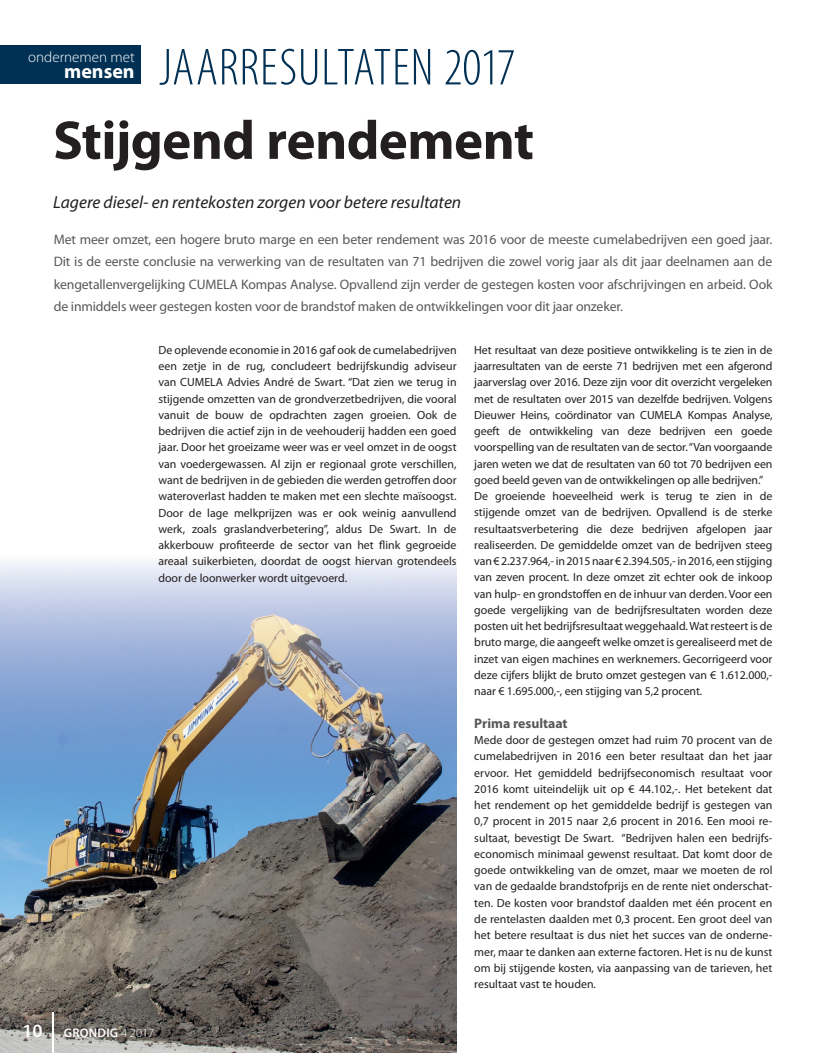
<style>
.page{position:relative;width:815px;height:1053px;background:#fff}
.page>*{position:absolute;margin:0;border:0;box-sizing:border-box;transform-origin:0 0}
.t1{font:700 55px "Myriad Pro";letter-spacing:-.01em;color:#231f20}
.t2{font:300 condensed 52.5px "Myriad Pro";letter-spacing:.015em;color:#003054}
.t3{font:700 20px "Myriad Pro";color:#fff}
.t4{font:italic 17.5px "Myriad Pro";color:#231f20}
.t5{font:300 15px "Myriad Pro";color:#fff}
.t6{font:13.75px/22.5px "Myriad Pro";letter-spacing:-.01em;color:#57585a;text-align:justify}
.t7{font:700 13.75px "Myriad Pro";color:#57585a}
.t8{font:600 12.5px "Myriad Pro";letter-spacing:.02em;color:#fff}
.t9{font:11.88px/16.2px "Myriad Pro";letter-spacing:-.005em;color:#231f20;text-align:justify}
.s1{font-size:18.75px}
.s2{font-weight:300}
</style>
<div class="page">
<img style="left:0;top:562px;width:457px;height:490px">
<hr style="left:53px;top:1012px;width:1px;height:40px;background:#fff">
<div style="left:0;top:45px;width:141px;height:39px;background:#003054"></div>
<h2 class="t2" style="left:159px;top:39px;width:358px">JAARRESULTATEN 2017</h2>
<h1 class="t1" style="left:53px;top:104px;width:482px">Stijgend rendement</h1>
<h3 class="t4" style="left:53px;top:191px;width:410px">Lagere diesel- en rentekosten zorgen voor betere resultaten</h3>
<p class="t6" style="left:54px;top:228px;width:720px">Met meer omzet, een hogere bruto marge en een beter rendement was 2016 voor de meeste cumelabedrijven een goed jaar.<br>Dit is de eerste conclusie na verwerking van de resultaten van 71 bedrijven die zowel vorig jaar als dit jaar deelnamen aan de kengetallenvergelijking CUMELA Kompas Analyse. Opvallend zijn verder de gestegen kosten voor afschrijvingen en arbeid. Ook de inmiddels weer gestegen kosten voor de brandstof maken de ontwikkelingen voor dit jaar onzeker.</p>
<p class="t9" style="left:158px;top:341px;width:300px">De oplevende economie in 2016 gaf ook de cumelabedrijven een zetje in de rug, concludeert bedrijfskundig adviseur van CUMELA Advies André de Swart. “Dat zien we terug in stijgende omzetten van de grondverzetbedrijven, die vooral vanuit de bouw de opdrachten zagen groeien. Ook de bedrijven die actief zijn in de veehouderij hadden een goed jaar. Door het groeizame weer was er veel omzet in de oogst van voedergewassen. Al zijn er regionaal grote verschillen, want de bedrijven in de gebieden die werden getroffen door wateroverlast hadden te maken met een slechte maïsoogst.<br>Door de lage melkprijzen was er ook weinig aanvullend werk, zoals graslandverbetering”, aldus De Swart. In de akkerbouw profiteerde de sector van het flink gegroeide areaal suikerbieten, doordat de oogst hiervan grotendeels door de loonwerker wordt uitgevoerd.</p>
<p class="t9" style="left:474px;top:341px;width:300px;text-align:left">Het resultaat van deze positieve ontwikkeling is te zien in de jaarresultaten van de eerste 71 bedrijven met een afgerond jaarverslag over 2016. Deze zijn voor dit overzicht vergeleken met de resultaten over 2015 van dezelfde bedrijven. Volgens Dieuwer Heins, coördinator van CUMELA Kompas Analyse, geeft de ontwikkeling van deze bedrijven een goede voorspelling van de resultaten van de sector. “Van voorgaande jaren weten we dat de resultaten van 60 tot 70 bedrijven een goed beeld geven van de ontwikkelingen op alle bedrijven.” De groeiende hoeveelheid werk is terug te zien in de stijgende omzet van de bedrijven. Opvallend is de sterke resultaatsverbetering die deze bedrijven afgelopen jaar realiseerden. De gemiddelde omzet van de bedrijven steeg van € 2.237.964,- in 2015 naar € 2.394.505,- in 2016, een stijging van zeven procent. In deze omzet zit echter ook de inkoop van hulp- en grondstoffen en de inhuur van derden. Voor een goede vergelijking van de bedrijfsresultaten worden deze posten uit het bedrijfsresultaat weggehaald. Wat resteert is de bruto marge, die aangeeft welke omzet is gerealiseerd met de inzet van eigen machines en werknemers. Gecorrigeerd voor deze cijfers blijkt de bruto omzet gestegen van € 1.612.000,- naar € 1.695.000,-, een stijging van 5,2 procent.</p>
<p class="t7" style="left:474px;top:714px;width:95px">Prima resultaat</p>
<p class="t9" style="left:474px;top:731px;width:300px">Mede door de gestegen omzet had ruim 70 procent van de cumelabedrijven in 2016 een beter resultaat dan het jaar ervoor. Het gemiddeld bedrijfseconomisch resultaat voor 2016 komt uiteindelijk uit op € 44.102,-. Het betekent dat het rendement op het gemiddelde bedrijf is gestegen van 0,7 procent in 2015 naar 2,6 procent in 2016. Een mooi re&shy;sultaat, bevestigt De Swart. “Bedrijven halen een bedrijfs&shy;economisch minimaal gewenst resultaat. Dat komt door de goede ontwikkeling van de omzet, maar we moeten de rol van de gedaalde brandstofprijs en de rente niet onderschat&shy;ten. De kosten voor brandstof daalden met één procent en de rentelasten daalden met 0,3 procent. Een groot deel van het betere resultaat is dus niet het succes van de onderne&shy;mer, maar te danken aan externe factoren. Het is nu de kunst om bij stijgende kosten, via aanpassing van de tarieven, het resultaat vast te houden.</p>
<p class="t5" style="left:28px;top:49px;width:108px">ondernemen met</p>
<h3 class="t3" style="left:64px;top:58px;width:72px">mensen</h3>
<p class="t8" style="left:22px;top:1024px;width:133px"><span class="s1">10</span> GRONDIG <span class="s2">4 2017</span></p>
</div>
